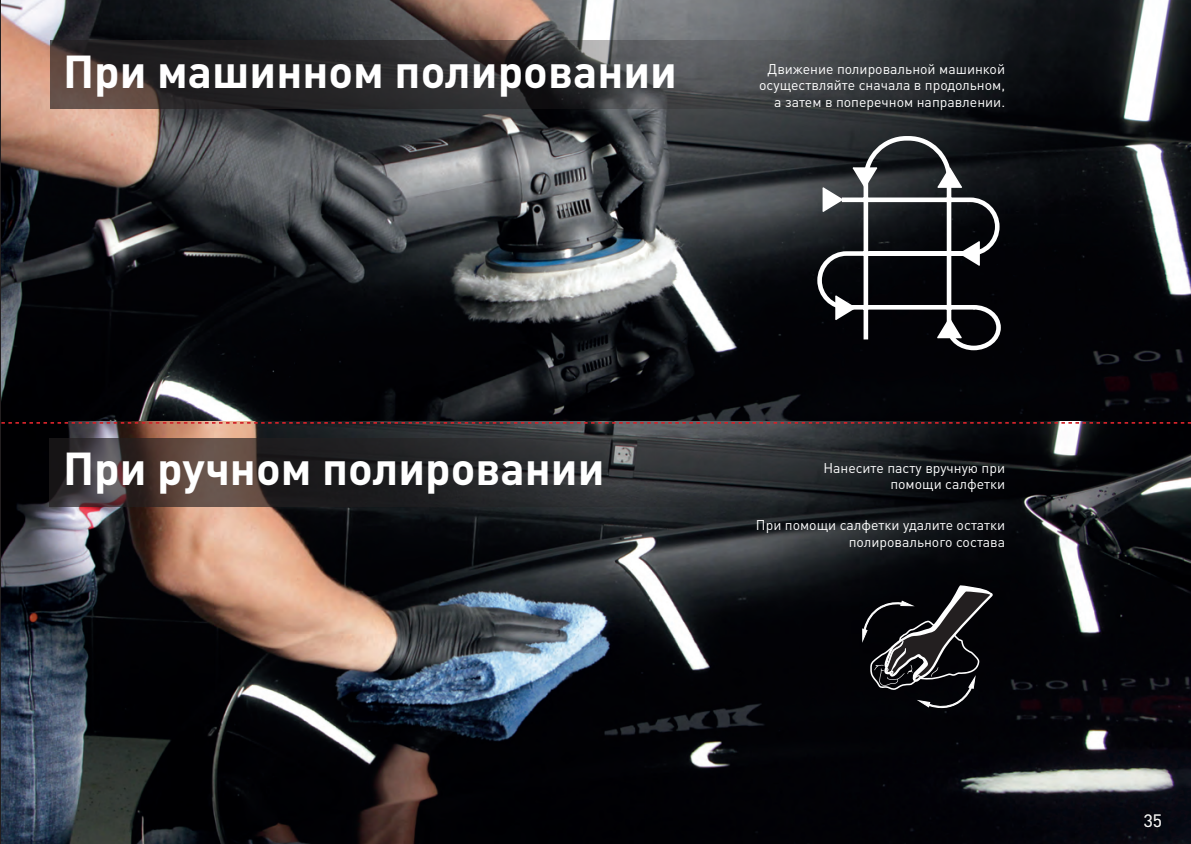
<style>
.page{position:relative;width:1191px;height:844px;background:#fff}
.page>*{position:absolute;margin:0;border:0;box-sizing:border-box;transform-origin:0 0}
.t1{font:700 45.5px "DIN Pro";color:#fff}
.t2{font:17.5px "DIN Pro";color:#fff}
.t3{font:14px/16.8px "DIN Pro";color:#fff;text-align:right}
</style>
<div class="page">
<img style="left:1px;top:0;width:1190px;height:843px">
<img style="left:2px;top:421px;width:1189px;height:422px">
<svg style="left:50px;top:40px;width:808px;height:69px;background:#383738"></svg>
<svg style="left:50px;top:438px;width:711px;height:68px;background:#343031"></svg>
<svg style="left:1px;top:422px;width:1190px;height:1px"></svg>
<svg style="left:815px;top:134px;width:188px;height:218px;background:#292b2e"></svg>
<svg style="left:822px;top:186px;width:22px;height:27px"></svg>
<svg style="left:851px;top:167px;width:27px;height:22px"></svg>
<svg style="left:936px;top:166px;width:27px;height:22px"></svg>
<svg style="left:834px;top:294px;width:22px;height:27px"></svg>
<svg style="left:936px;top:317px;width:27px;height:22px"></svg>
<svg style="left:958px;top:240px;width:22px;height:27px"></svg>
<svg style="left:862px;top:585px;width:133px;height:123px;background:#262528"></svg>
<h1 class="t1" style="left:63px;top:41px;width:615px">При машинном полировании</h1>
<p class="t3" style="left:759px;top:59px;width:247px">Движение полировальной машинкой осуществляйте сначала в продольном, а затем в поперечном направлении.</p>
<h1 class="t1" style="left:63px;top:437px;width:543px">При ручном полировании</h1>
<p class="t3" style="left:823px;top:457px;width:183px">Нанесите пасту вручную при помощи салфетки</p>
<p class="t3" style="left:756px;top:515px;width:251px">При помощи салфетки удалите остатки полировального состава</p>
<p class="t2" style="left:1143px;top:806px;width:20px">35</p>
</div>
